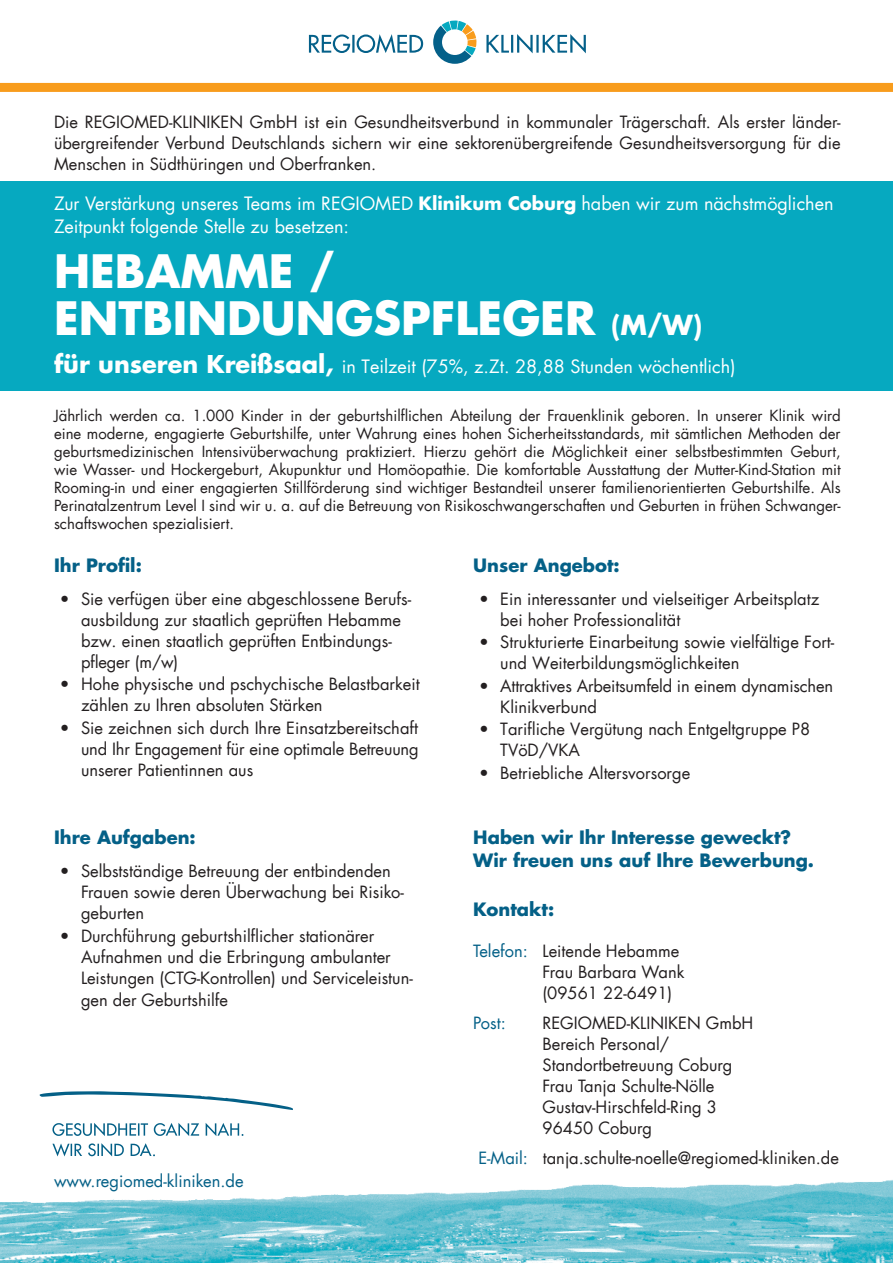
<style>
.page{position:relative;width:893px;height:1263px;background:#fff}
.page>*{position:absolute;margin:0;border:0;box-sizing:border-box;transform-origin:0 0}
.t1{font:700 45px/46.5px "Futura Com";color:#fff}
.t2{font:18px/22.5px "Futura Com";color:#fff}
.t3{font:700 18px/22.5px "Futura Com";color:#046087}
.t4{font:16.5px/21px "Futura Com";color:#231f20}
.t5{font:16.5px "Futura Com";color:#046087}
.t6{font:15px/18px "Futura Com";color:#231f20;text-align:justify}
.s1{font-weight:700}
.s2{font-size:27px}
.s3{font-weight:700;font-size:24px}
.s4{color:#046087}
</style>
<div class="page">
<img style="left:0;top:1134px;width:893px;height:129px">
<svg style="left:433px;top:20px;width:44px;height:44px"></svg>
<svg style="left:309px;top:34px;width:114px;height:19px"></svg>
<svg style="left:486px;top:34px;width:100px;height:19px"></svg>
<div style="left:0;top:83px;width:893px;height:9px;background:#f89c1c"></div>
<svg style="left:52px;top:1123px;width:191px;height:13px"></svg>
<svg style="left:52px;top:1143px;width:103px;height:13px"></svg>
<svg style="left:39px;top:1091px;width:254px;height:19px"></svg>
<div style="left:0;top:181px;width:893px;height:210px;background:#06a9c0"></div>
<p class="t4" style="left:54px;top:112px;width:788px;text-align:justify">Die REGIOMED-KLINIKEN GmbH ist ein Gesundheitsverbund in kommunaler Trägerschaft. Als erster länder&shy;übergreifender Verbund Deutschlands sichern wir eine sektorenübergreifende Gesundheitsversorgung für die Menschen in Südthüringen und Oberfranken.</p>
<p class="t2" style="left:54px;top:192px;width:781px">Zur Verstärkung unseres Teams im REGIOMED <span class="s1">Klinikum Coburg</span> haben wir zum nächstmöglichen<br>Zeitpunkt folgende Stelle zu besetzen:</p>
<h1 class="t1" style="left:54px;top:246px;width:650px">HEBAMME /<br>ENTBINDUNGSPFLEGER <span class="s2">(M/W)</span></h1>
<p class="t2" style="left:54px;top:355px;width:683px"><span class="s3">für unseren Kreißsaal,</span> in Teilzeit (75%, z.Zt. 28,88 Stunden wöchentlich)</p>
<p class="t6" style="left:54px;top:406px;width:788px">Jährlich werden ca. 1.000 Kinder in der geburtshilflichen Abteilung der Frauenklinik geboren. In unserer Klinik wird eine moderne, engagierte Geburtshilfe, unter Wahrung eines hohen Sicherheitsstandards, mit sämtlichen Methoden der geburtsmedizinischen Intensivüberwachung praktiziert. Hierzu gehört die Möglichkeit einer selbstbestimmten Geburt, wie Wasser- und Hockergeburt, Akupunktur und Homöopathie. Die komfortable Ausstattung der Mutter-Kind-Station mit Rooming-in und einer engagierten Stillförderung sind wichtiger Bestandteil unserer familienorientierten Geburtshilfe. Als Perinatalzentrum Level I sind wir u. a. auf die Betreuung von Risikoschwangerschaften und Geburten in frühen Schwanger&shy;schaftswochen spezialisiert.</p>
<p class="t3" style="left:54px;top:553px;width:89px">Ihr Profil:</p>
<p class="t4" style="left:81px;top:588px;width:332px;text-indent:-21px">• Sie verfügen über eine abgeschlossene Berufs&shy;ausbildung zur staatlich geprüften Hebamme bzw. einen staatlich geprüften Entbindungs&shy;pfleger (m/w)</p>
<p class="t4" style="left:81px;top:674px;width:340px;text-indent:-21px">• Hohe physische und pschychische Belastbarkeit zählen zu Ihren absoluten Stärken</p>
<p class="t4" style="left:81px;top:717px;width:339px;text-align:justify;text-indent:-21px">• Sie zeichnen sich durch Ihre Einsatzbereitschaft und Ihr Engagement für eine optimale Betreuung unserer Patientinnen aus</p>
<p class="t3" style="left:54px;top:825px;width:143px">Ihre Aufgaben:</p>
<p class="t4" style="left:81px;top:860px;width:324px;text-indent:-21px">• Selbstständige Betreuung der entbindenden<br>Frauen sowie deren Überwachung bei Risiko&shy;geburten</p>
<p class="t4" style="left:81px;top:925px;width:333px;text-indent:-21px">• Durchführung geburtshilflicher stationärer<br>Aufnahmen und die Erbringung ambulanter<br>Leistungen (CTG-Kontrollen) und Serviceleistun-</p>
<p class="t4" style="left:81px;top:989px;width:148px">gen der Geburtshilfe</p>
<p class="t5" style="left:54px;top:1170px;width:191px">www.regiomed-kliniken.de</p>
<p class="t3" style="left:473px;top:553px;width:148px">Unser Angebot:</p>
<p class="t4" style="left:500px;top:588px;width:320px;text-indent:-21px">• Ein interessanter und vielseitiger Arbeitsplatz bei hoher Professionalität</p>
<p class="t4" style="left:500px;top:632px;width:335px;text-indent:-21px">• Strukturierte Einarbeitung sowie vielfältige Fort&shy;und Weiterbildungsmöglichkeiten</p>
<p class="t4" style="left:500px;top:675px;width:334px;text-indent:-21px">• Attraktives Arbeitsumfeld in einem dynamischen<br>Klinikverbund</p>
<p class="t4" style="left:500px;top:719px;width:312px;text-indent:-21px">• Tarifliche Vergütung nach Entgeltgruppe P8<br>TVöD/VKA</p>
<p class="t4" style="left:479px;top:762px;width:213px">• Betriebliche Altersvorsorge</p>
<p class="t3" style="left:473px;top:825px;width:342px">Haben wir Ihr Interesse geweckt?<br>Wir freuen uns auf Ihre Bewerbung.</p>
<p class="t3" style="left:473px;top:898px;width:82px">Kontakt:</p>
<p class="t4" style="left:542px;top:940px;width:144px;text-indent:-69px"><span class="s4">Telefon:</span> Leitende Hebamme<br>Frau Barbara Wank (09561 22-6491)</p>
<p class="t5" style="left:473px;top:1012px;width:34px">Post:</p>
<p class="t4" style="left:542px;top:1012px;width:212px">REGIOMED-KLINIKEN GmbH<br>Bereich Personal/<br>Standortbetreuung Coburg<br>Frau Tanja Schulte-Nölle<br>Gustav-Hirschfeld-Ring 3<br>96450 Coburg</p>
<p class="t4" style="left:478px;top:1147px;width:362px"><span class="s4">E-Mail:</span> tanja.schulte-noelle@regiomed-kliniken.de</p>
</div>
